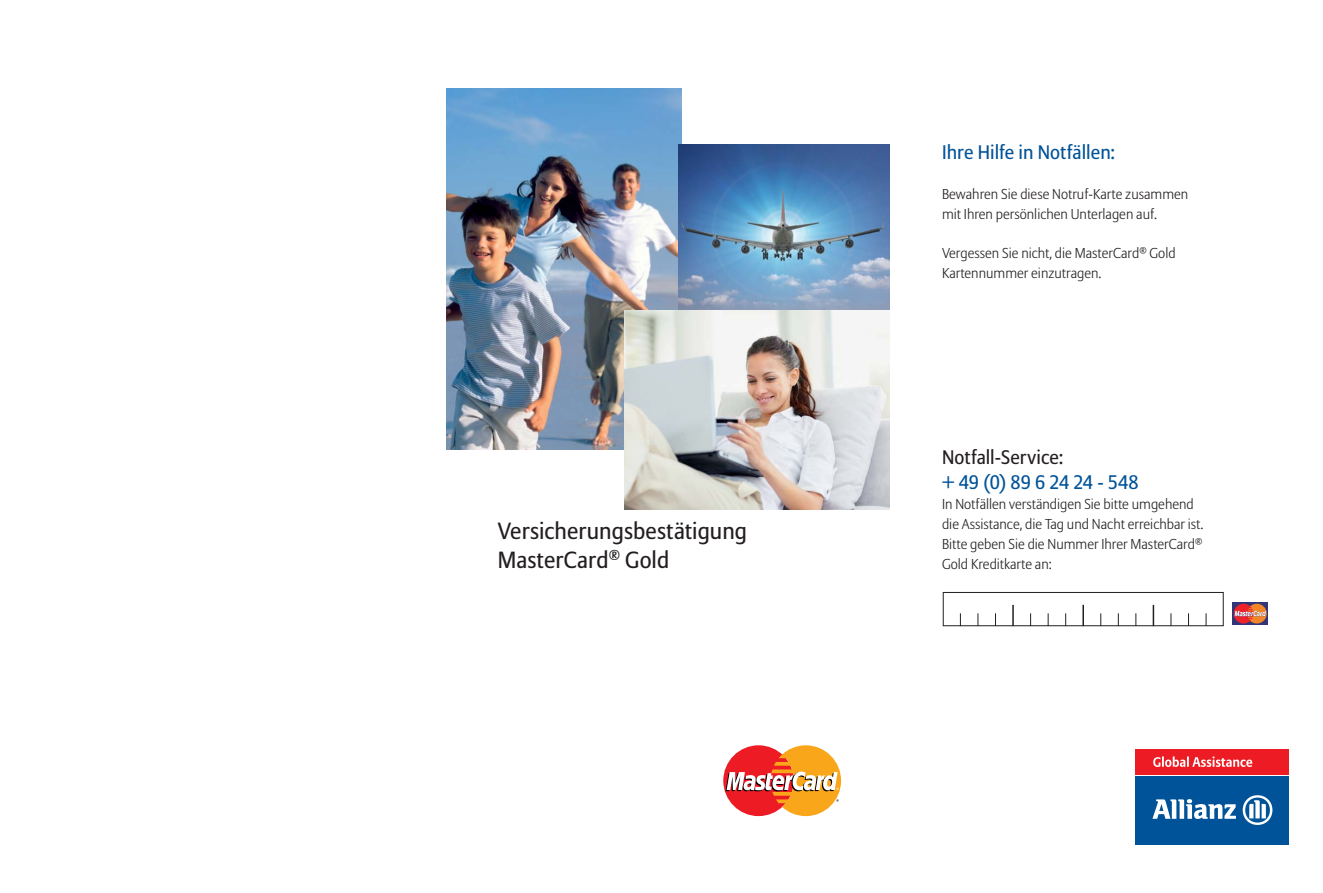
<style>
.page{position:relative;width:1323px;height:893px;background:#fff}
.page>*{position:absolute;margin:0;border:0;box-sizing:border-box;transform-origin:0 0}
.t1{font:23.25px/29.2px "Allianz Sans";color:#231f20}
.t2{font:19.5px "Allianz Sans";color:#005399}
.t3{font:19.5px "Allianz Sans";letter-spacing:.005em;color:#231f20}
.t4{font:300 14.25px/19.8px "Allianz Sans";color:#231f20}
</style>
<div class="page">
<div style="left:1135px;top:749px;width:153px;height:25px;background:#ed1c24"></div>
<div style="left:1135px;top:777px;width:153px;height:68px;background:#005399"></div>
<svg style="left:1152px;top:795px;width:120px;height:30px"></svg>
<svg style="left:1153px;top:756px;width:99px;height:11px"></svg>
<div style="left:942px;top:592px;width:281px;height:34px;border:1px solid #231f20"></div>
<svg style="left:960px;top:613px;width:1px;height:13px"></svg>
<svg style="left:977px;top:613px;width:1px;height:13px"></svg>
<svg style="left:995px;top:613px;width:1px;height:13px"></svg>
<svg style="left:1012px;top:605px;width:1px;height:21px"></svg>
<svg style="left:1030px;top:613px;width:1px;height:13px"></svg>
<svg style="left:1047px;top:613px;width:1px;height:13px"></svg>
<svg style="left:1065px;top:613px;width:1px;height:13px"></svg>
<svg style="left:1082px;top:605px;width:1px;height:21px"></svg>
<svg style="left:1100px;top:613px;width:1px;height:13px"></svg>
<svg style="left:1117px;top:613px;width:1px;height:13px"></svg>
<svg style="left:1135px;top:613px;width:1px;height:13px"></svg>
<hr style="left:1152px;top:605px;width:2px;height:21px;background:#231f20">
<svg style="left:1170px;top:613px;width:1px;height:13px"></svg>
<svg style="left:1188px;top:613px;width:1px;height:13px"></svg>
<svg style="left:1205px;top:613px;width:1px;height:13px"></svg>
<svg style="left:1232px;top:602px;width:35px;height:23px"></svg>
<svg style="left:1233px;top:604px;width:32px;height:19px"></svg>
<svg style="left:725px;top:745px;width:116px;height:71px"></svg>
<img style="left:446px;top:89px;width:235px;height:360px">
<img style="left:678px;top:144px;width:211px;height:167px">
<img style="left:625px;top:311px;width:264px;height:198px">
<h1 class="t1" style="left:497px;top:518px;width:251px">Versicherungsbestätigung<br>MasterCard<sup>®</sup> Gold</h1>
<h2 class="t2" style="left:942px;top:144px;width:174px">Ihre Hilfe in Notfällen:</h2>
<p class="t4" style="left:942px;top:185px;width:248px">Bewahren Sie diese Notruf-Karte zusammen mit Ihren persönlichen Unterlagen auf.</p>
<p class="t4" style="left:942px;top:245px;width:235px">Vergessen Sie nicht, die MasterCard<sup>®</sup> Gold<br>Kartennummer einzutragen.</p>
<h2 class="t3" style="left:942px;top:449px;width:123px">Notfall-Service:</h2>
<h2 class="t2" style="left:942px;top:474px;width:198px">+ 49 (0) 89 6 24 24 - 548</h2>
<p class="t4" style="left:942px;top:495px;width:263px">In Notfällen verständigen Sie bitte umgehend die Assistance, die Tag und Nacht erreichbar ist.<br>Bitte geben Sie die Nummer Ihrer MasterCard<sup>® </sup>Gold Kreditkarte an:</p>
</div>
